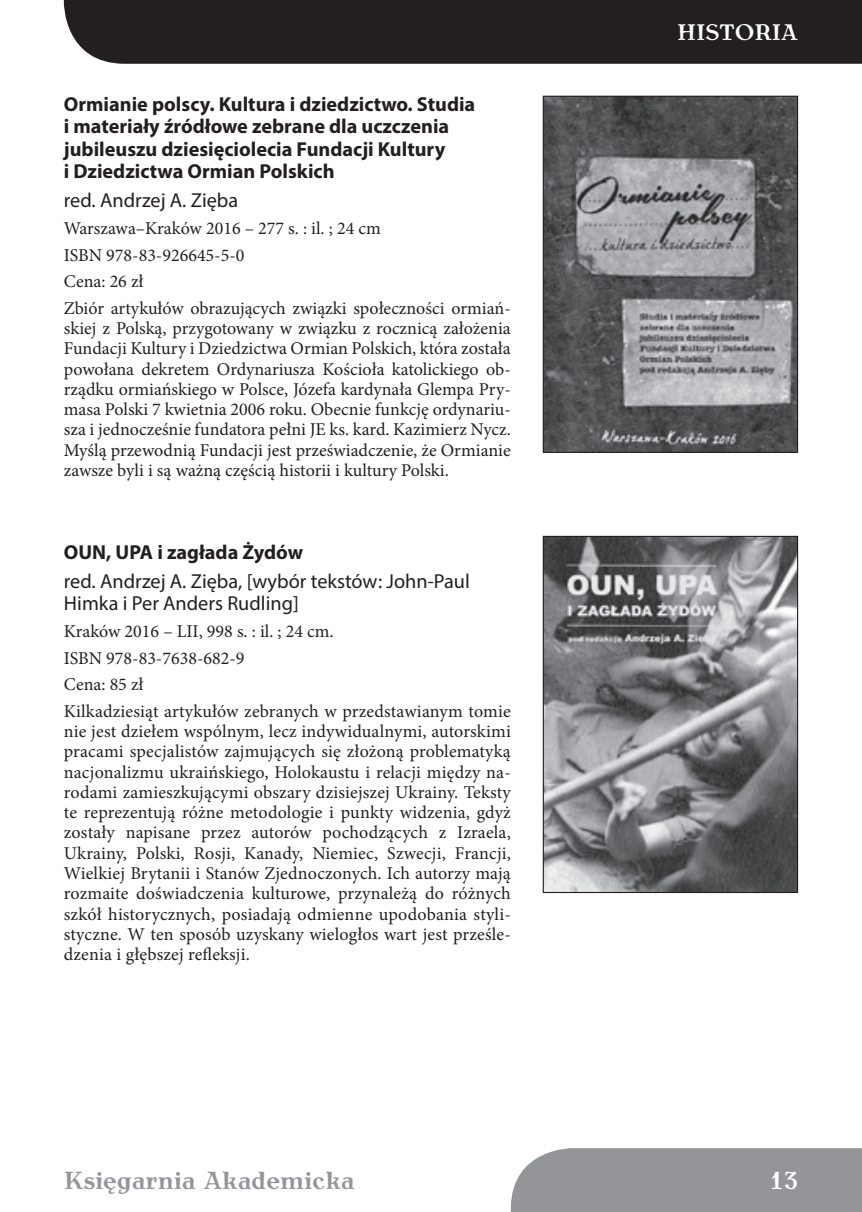
<style>
.page{position:relative;width:862px;height:1212px;background:#fff}
.page>*{position:absolute;margin:0;border:0;box-sizing:border-box;transform-origin:0 0}
.t1{font:700 24.75px "Antykwa Torunska";color:#939598}
.t2{font:700 24.75px "Antykwa Torunska";color:#fff}
.t3{font:700 22.5px "Antykwa Torunska";color:#fff}
.t4{font:700 20.25px/22.5px "Myriad Pro";color:#231f20}
.t5{font:20.25px/22.5px "Myriad Pro";color:#231f20}
.t6{font:18px/20.2px "Minion Pro";color:#231f20}
</style>
<div class="page">
<div style="left:510px;top:1148px;width:351px;height:64px;background:#939598"></div>
<div style="left:64px;top:0;width:797px;height:64px;background:#231f20"></div>
<svg style="left:542px;top:96px;width:255px;height:357px;background:#737376"></svg>
<svg style="left:542px;top:536px;width:255px;height:357px;background:#7f8083"></svg>
<p class="t4" style="left:64px;top:92px;width:413px">Ormianie polscy. Kultura i dziedzictwo. Studia i materiały źródłowe zebrane dla uczczenia jubileuszu dziesięciolecia Fundacji Kultury<br>i Dziedzictwa Ormian Polskich</p>
<p class="t5" style="left:64px;top:189px;width:176px">red. Andrzej A. Zięba</p>
<p class="t6" style="left:64px;top:215px;width:448px;line-height:26.6px">Warszawa–Kraków 2016 – 277 s. : il. ; 24 cm<br>ISBN 978-83-926645-5-0<br>Cena: 26 zł<br>Zbiór artykułów obrazujących związki społeczności ormiań-</p>
<p class="t6" style="left:64px;top:318px;width:448px;text-align:justify">skiej z Polską, przygotowany w związku z rocznicą założenia Fundacji Kultury i Dziedzictwa Ormian Polskich, która została powołana dekretem Ordynariusza Kościoła katolickiego ob&shy;rządku ormiańskiego w Polsce, Józefa kardynała Glempa Pry&shy;masa Polski 7 kwietnia 2006 roku. Obecnie funkcję ordynariu&shy;sza i jednocześnie fundatora pełni JE ks. kard. Kazimierz Nycz.<br>Myślą przewodnią Fundacji jest przeświadczenie, że Ormianie zawsze byli i są ważną częścią historii i kultury Polski.</p>
<p class="t4" style="left:64px;top:540px;width:241px">OUN, UPA i zagłada Żydów</p>
<p class="t5" style="left:64px;top:570px;width:407px">red. Andrzej A. Zięba, [wybór tekstów: John-paul<br>Himka i per Anders rudling]</p>
<p class="t6" style="left:64px;top:618px;width:448px;line-height:26.6px">Kraków 2016 – LII, 998 s. : il. ; 24 cm.<br>ISBN 978-83-7638-682-9<br>Cena: 85 zł<br>Kilkadziesiąt artykułów zebranych w przedstawianym tomie</p>
<p class="t6" style="left:64px;top:721px;width:448px;text-align:justify">nie jest dziełem wspólnym, lecz indywidualnymi, autorskimi pracami specjalistów zajmujących się złożoną problematyką nacjonalizmu ukraińskiego, Holokaustu i relacji między na&shy;rodami zamieszkującymi obszary dzisiejszej Ukrainy. Teksty te reprezentują różne metodologie i punkty widzenia, gdyż zostały napisane przez autorów pochodzących z Izraela, Ukrainy, Polski, Rosji, Kanady, Niemiec, Szwecji, Francji, Wielkiej Brytanii i Stanów Zjednoczonych. Ich autorzy mają rozmaite doświadczenia kulturowe, przynależą do różnych szkół historycznych, posiadają odmienne upodobania styli&shy;styczne. W ten sposób uzyskany wielogłos wart jest prześle&shy;dzenia i głębszej refleksji.</p>
<p class="t3" style="left:676px;top:16px;width:122px">HisToRia</p>
<h1 class="t1" style="left:64px;top:1162px;width:292px">Księgarnia akademicka</h1>
<h1 class="t2" style="left:769px;top:1162px;width:30px">13</h1>
</div>
